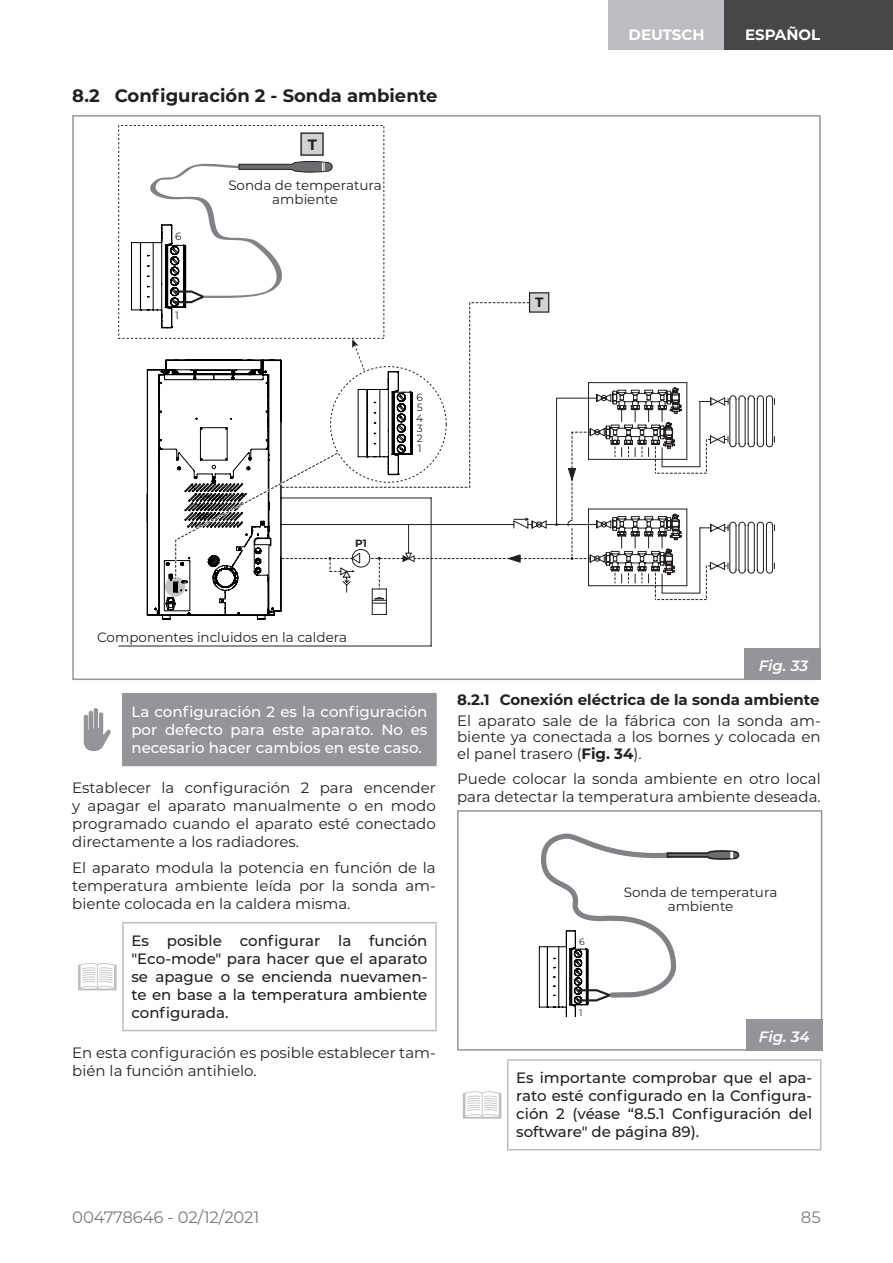
<style>
.page{position:relative;width:893px;height:1263px;background:#fff}
.page>*{position:absolute;margin:0;border:0;box-sizing:border-box;transform-origin:0 0}
.t1{font:700 18px "Montserrat";color:#231f20}
.t2{font:16.5px "Montserrat";letter-spacing:-.01em;color:#787b7d}
.t3{font:15px/18px "Montserrat";color:#231f20;text-align:justify}
.t4{font:500 15px/18px "Montserrat";color:#231f20;text-align:justify}
.t5{font:500 15px/18px "Montserrat";color:#fff;text-align:justify}
.t6{font:700 15px "Montserrat";color:#231f20}
.t7{font:700 15px "Montserrat";color:#fff}
.t8{font:italic 600 15px "Montserrat";letter-spacing:-.005em;color:#fff}
.t9{font:13.5px/14.5px "Montserrat";color:#231f20;text-align:center}
.t10{font:700 13.5px "Montserrat";color:#231f20}
.t11{font:10.5px "Montserrat";color:#231f20}
.t12{font:700 10.5px "Montserrat";color:#231f20}
.t13{font:9.15px "Montserrat";color:#231f20}
.s1{font-weight:700}
</style>
<div class="page">
<div style="left:609px;top:0;width:116px;height:50px;background:#bdbec1"></div>
<div style="left:725px;top:0;width:168px;height:50px;background:#454749"></div>
<hr style="left:119px;top:646px;width:312px;height:1px;background:#231f20">
<div style="left:301px;top:133px;width:22px;height:22px;background:#d1d2d4"></div>
<div style="left:300px;top:132px;width:24px;height:24px;border:1px solid #231f20"></div>
<svg style="left:131px;top:160px;width:644px;height:487px"></svg>
<div style="left:744px;top:648px;width:77px;height:32px;background:#939598"></div>
<div style="left:123px;top:694px;width:313px;height:71px;background:#939598"></div>
<hr style="left:122px;top:693px;width:315px;height:1px;background:#939598">
<hr style="left:435px;top:694px;width:2px;height:71px;background:#939598">
<hr style="left:122px;top:765px;width:315px;height:1px;background:#939598">
<hr style="left:122px;top:694px;width:2px;height:71px;background:#939598">
<svg style="left:84px;top:708px;width:27px;height:43px"></svg>
<hr style="left:122px;top:922px;width:315px;height:1px;background:#bcbdc0">
<hr style="left:122px;top:923px;width:2px;height:107px;background:#bcbdc0">
<hr style="left:435px;top:923px;width:2px;height:107px;background:#bcbdc0">
<hr style="left:122px;top:1030px;width:315px;height:1px;background:#bcbdc0">
<svg style="left:78px;top:990px;width:39px;height:1px"></svg>
<svg style="left:78px;top:963px;width:39px;height:27px"></svg>
<svg style="left:538px;top:833px;width:202px;height:184px"></svg>
<div style="left:457px;top:810px;width:365px;height:240px;border:2px solid #939598"></div>
<div style="left:746px;top:1019px;width:76px;height:31px;background:#939598"></div>
<hr style="left:507px;top:1059px;width:315px;height:2px;background:#bcbdc0">
<hr style="left:507px;top:1061px;width:1px;height:88px;background:#bcbdc0">
<hr style="left:820px;top:1061px;width:2px;height:88px;background:#bcbdc0">
<hr style="left:507px;top:1149px;width:315px;height:1px;background:#bcbdc0">
<svg style="left:501px;top:1093px;width:1px;height:26px"></svg>
<svg style="left:463px;top:1091px;width:38px;height:28px"></svg>
<p class="t1" style="left:72px;top:83px;width:367px">8.2 Configuración 2 - Sonda ambiente</p>
<p class="t6" style="left:308px;top:133px;width:11px">T</p>
<p class="t11" style="left:175px;top:229px;width:8px">6</p>
<p class="t11" style="left:175px;top:308px;width:5px">1</p>
<p class="t9" style="left:228px;top:177px;width:155px">Sonda de temperatura ambiente</p>
<p class="t11" style="left:416px;top:390px;width:8px">6</p>
<p class="t11" style="left:417px;top:400px;width:7px">5</p>
<p class="t11" style="left:416px;top:411px;width:8px">4</p>
<p class="t11" style="left:417px;top:421px;width:7px">3</p>
<p class="t11" style="left:417px;top:431px;width:7px">2</p>
<p class="t11" style="left:418px;top:441px;width:5px">1</p>
<p class="t7" style="left:629px;top:24px;width:77px">DEUTSCH</p>
<p class="t7" style="left:745px;top:24px;width:77px">ESPAÑOL</p>
<p class="t10" style="left:535px;top:293px;width:10px">T</p>
<p class="t12" style="left:355px;top:536px;width:13px">P1</p>
<p class="t9" style="left:97px;top:629px;width:251px">Componentes incluidos en la caldera</p>
<p class="t5" style="left:131px;top:702px;width:298px">La configuración 2 es la configuración por defecto para este aparato. No es necesario hacer cambios en este caso.</p>
<p class="t3" style="left:72px;top:778px;width:365px">Establecer la configuración 2 para encender y apagar el aparato manualmente o en modo programado cuando el aparato esté conectado directamente a los radiadores.</p>
<p class="t3" style="left:72px;top:858px;width:365px">El aparato modula la potencia en función de la temperatura ambiente leída por la sonda am&shy;biente colocada en la caldera misma.</p>
<p class="t4" style="left:131px;top:931px;width:298px">Es posible configurar la función "Eco-mode" para hacer que el aparato se apague o se encienda nuevamen&shy;te en base a la temperatura ambiente configurada.</p>
<p class="t3" style="left:72px;top:1043px;width:365px">En esta configuración es posible establecer tam&shy;bién la función antihielo.</p>
<p class="t8" style="left:759px;top:655px;width:51px">Fig. 33</p>
<p class="t6" style="left:457px;top:689px;width:364px">8.2.1 Conexión eléctrica de la sonda ambiente</p>
<p class="t3" style="left:457px;top:712px;width:365px;line-height:16.5px">El aparato sale de la fábrica con la sonda am&shy;biente ya conectada a los bornes y colocada en el panel trasero (<span class="s1">Fig. 34</span>).</p>
<p class="t3" style="left:457px;top:769px;width:365px">Puede colocar la sonda ambiente en otro local para detectar la temperatura ambiente deseada.</p>
<p class="t13" style="left:579px;top:936px;width:7px">6</p>
<p class="t13" style="left:579px;top:1006px;width:5px">1</p>
<p class="t9" style="left:624px;top:884px;width:155px">Sonda de temperatura ambiente</p>
<p class="t8" style="left:759px;top:1026px;width:52px">Fig. 34</p>
<p class="t4" style="left:516px;top:1068px;width:298px">Es importante comprobar que el apa&shy;rato esté configurado en la Configura&shy;ción 2 (véase “8.5.1 Configuración del software" de página 89).</p>
<p class="t2" style="left:72px;top:1206px;width:189px">004778646 - 02/12/2021</p>
<p class="t2" style="left:801px;top:1206px;width:21px">85</p>
</div>
